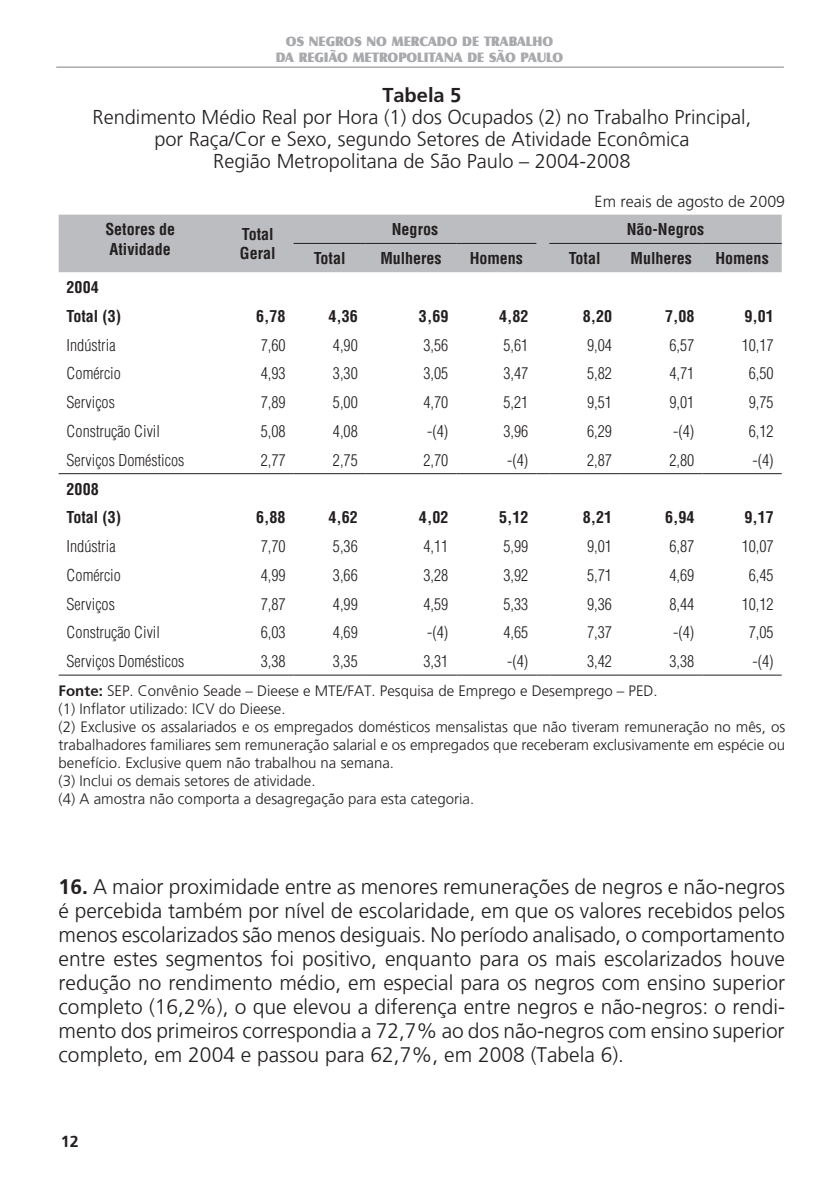
<style>
.page{position:relative;width:840px;height:1191px;background:#fff}
.page>*{position:absolute;margin:0;border:0;box-sizing:border-box;transform-origin:0 0}
.t1{font:300 21px/24px "Frutiger";color:#231f20;text-align:justify}
.t2{font:300 20px/22px "Frutiger";color:#231f20;text-align:center}
.t3{font:700 20px "Frutiger";color:#231f20}
.t4{font:300 condensed 16px "Helvetica";color:#231f20}
.t5{font:700 condensed 16px/19.2px "Helvetica";color:#231f20}
.t6{font:300 16px "Frutiger";color:#231f20}
.t7{font:700 16px "Frutiger";color:#231f20}
.t8{font:300 15px/18px "Frutiger";color:#231f20}
.t9{font:14px/16px "Castle T Ultr";color:#a8a9ad;text-align:center}
.s1{font-weight:700}
</style>
<div class="page">
<hr style="left:56px;top:67px;width:727px;height:1px;background:#808285">
<div style="left:59px;top:215px;width:722px;height:57px;background:#bcbdc0"></div>
<hr style="left:549px;top:243px;width:70px;height:1px;background:#231f20">
<hr style="left:619px;top:243px;width:83px;height:1px;background:#231f20">
<hr style="left:702px;top:243px;width:79px;height:1px;background:#231f20">
<hr style="left:293px;top:243px;width:72px;height:1px;background:#231f20">
<hr style="left:365px;top:243px;width:91px;height:1px;background:#231f20">
<hr style="left:456px;top:243px;width:80px;height:1px;background:#231f20">
<hr style="left:59px;top:674px;width:163px;height:1px;background:#231f20">
<hr style="left:222px;top:674px;width:71px;height:1px;background:#231f20">
<hr style="left:293px;top:674px;width:72px;height:1px;background:#231f20">
<hr style="left:365px;top:674px;width:91px;height:1px;background:#231f20">
<hr style="left:456px;top:674px;width:80px;height:1px;background:#231f20">
<svg style="left:536px;top:674px;width:13px;height:1px"></svg>
<hr style="left:549px;top:674px;width:70px;height:1px;background:#231f20">
<hr style="left:619px;top:674px;width:83px;height:1px;background:#231f20">
<hr style="left:702px;top:674px;width:79px;height:1px;background:#231f20">
<hr style="left:59px;top:473px;width:163px;height:1px;background:#231f20">
<hr style="left:222px;top:473px;width:71px;height:1px;background:#231f20">
<hr style="left:293px;top:473px;width:72px;height:1px;background:#231f20">
<hr style="left:365px;top:473px;width:91px;height:1px;background:#231f20">
<hr style="left:456px;top:473px;width:80px;height:1px;background:#231f20">
<svg style="left:536px;top:473px;width:13px;height:1px"></svg>
<hr style="left:549px;top:473px;width:70px;height:1px;background:#231f20">
<hr style="left:619px;top:473px;width:83px;height:1px;background:#231f20">
<hr style="left:702px;top:473px;width:79px;height:1px;background:#231f20">
<p class="t9" style="left:275px;top:33px;width:288px">OS NEGROS NO MERCADO DE TRABALHO<br>DA REGIÃO METROPOLITANA DE SÃO PAULO</p>
<p class="t3" style="left:382px;top:83px;width:80px">Tabela 5</p>
<p class="t2" style="left:92px;top:106px;width:659px">Rendimento Médio Real por Hora (1) dos Ocupados (2) no Trabalho Principal, por Raça/Cor e Sexo, segundo Setores de Atividade Econômica<br>Região Metropolitana de São Paulo – 2004-2008</p>
<p class="t6" style="left:594px;top:192px;width:192px">Em reais de agosto de 2009</p>
<p class="t5" style="left:105px;top:220px;width:71px">Setores de<br>Atividade</p>
<p class="t5" style="left:240px;top:225px;width:37px">Total<br>Geral</p>
<p class="t5" style="left:391px;top:220px;width:48px">Negros</p>
<p class="t5" style="left:626px;top:220px;width:79px">Não-Negros</p>
<p class="t5" style="left:313px;top:249px;width:33px">Total</p>
<p class="t5" style="left:380px;top:249px;width:63px">Mulheres</p>
<p class="t5" style="left:469px;top:249px;width:55px">Homens</p>
<p class="t5" style="left:568px;top:249px;width:33px">Total</p>
<p class="t5" style="left:630px;top:249px;width:63px">Mulheres</p>
<p class="t5" style="left:715px;top:249px;width:55px">Homens</p>
<p class="t5" style="left:67px;top:273px;width:56px;line-height:28.8px">2004<br>Total (3)</p>
<p class="t5" style="left:256px;top:306px;width:31px">6,78</p>
<p class="t5" style="left:328px;top:306px;width:31px">4,36</p>
<p class="t5" style="left:419px;top:306px;width:31px">3,69</p>
<p class="t5" style="left:498px;top:306px;width:31px">4,82</p>
<p class="t5" style="left:582px;top:306px;width:31px">8,20</p>
<p class="t5" style="left:664px;top:306px;width:31px">7,08</p>
<p class="t5" style="left:744px;top:306px;width:31px">9,01</p>
<p class="t4" style="left:67px;top:335px;width:50px">Indústria</p>
<p class="t4" style="left:260px;top:335px;width:26px">7,60</p>
<p class="t4" style="left:333px;top:335px;width:26px">4,90</p>
<p class="t4" style="left:423px;top:335px;width:26px">3,56</p>
<p class="t4" style="left:503px;top:335px;width:26px">5,61</p>
<p class="t4" style="left:587px;top:335px;width:26px">9,04</p>
<p class="t4" style="left:669px;top:335px;width:26px">6,57</p>
<p class="t4" style="left:741px;top:335px;width:33px">10,17</p>
<p class="t4" style="left:67px;top:363px;width:56px">Comércio</p>
<p class="t4" style="left:260px;top:363px;width:26px">4,93</p>
<p class="t4" style="left:333px;top:363px;width:26px">3,30</p>
<p class="t4" style="left:423px;top:363px;width:26px">3,05</p>
<p class="t4" style="left:503px;top:363px;width:26px">3,47</p>
<p class="t4" style="left:587px;top:363px;width:26px">5,82</p>
<p class="t4" style="left:669px;top:363px;width:26px">4,71</p>
<p class="t4" style="left:748px;top:363px;width:26px">6,50</p>
<p class="t4" style="left:67px;top:392px;width:50px">Serviços</p>
<p class="t4" style="left:260px;top:392px;width:26px">7,89</p>
<p class="t4" style="left:333px;top:392px;width:26px">5,00</p>
<p class="t4" style="left:423px;top:392px;width:26px">4,70</p>
<p class="t4" style="left:503px;top:392px;width:26px">5,21</p>
<p class="t4" style="left:587px;top:392px;width:26px">9,51</p>
<p class="t4" style="left:669px;top:392px;width:26px">9,01</p>
<p class="t4" style="left:748px;top:392px;width:26px">9,75</p>
<p class="t4" style="left:67px;top:421px;width:95px">Construção Civil</p>
<p class="t4" style="left:260px;top:421px;width:26px">5,08</p>
<p class="t4" style="left:333px;top:421px;width:26px">4,08</p>
<p class="t4" style="left:427px;top:421px;width:23px">-(4)</p>
<p class="t4" style="left:503px;top:421px;width:26px">3,96</p>
<p class="t4" style="left:587px;top:421px;width:26px">6,29</p>
<p class="t4" style="left:672px;top:421px;width:23px">-(4)</p>
<p class="t4" style="left:748px;top:421px;width:26px">6,12</p>
<p class="t4" style="left:67px;top:450px;width:119px">Serviços Domésticos</p>
<p class="t4" style="left:260px;top:450px;width:26px">2,77</p>
<p class="t4" style="left:333px;top:450px;width:26px">2,75</p>
<p class="t4" style="left:423px;top:450px;width:26px">2,70</p>
<p class="t4" style="left:506px;top:450px;width:23px">-(4)</p>
<p class="t4" style="left:587px;top:450px;width:26px">2,87</p>
<p class="t4" style="left:669px;top:450px;width:26px">2,80</p>
<p class="t4" style="left:752px;top:450px;width:23px">-(4)</p>
<p class="t5" style="left:67px;top:474px;width:56px;line-height:28.8px">2008<br>Total (3)</p>
<p class="t5" style="left:256px;top:508px;width:31px">6,88</p>
<p class="t5" style="left:328px;top:508px;width:31px">4,62</p>
<p class="t5" style="left:419px;top:508px;width:31px">4,02</p>
<p class="t5" style="left:498px;top:508px;width:31px">5,12</p>
<p class="t5" style="left:582px;top:508px;width:31px">8,21</p>
<p class="t5" style="left:664px;top:508px;width:31px">6,94</p>
<p class="t5" style="left:744px;top:508px;width:31px">9,17</p>
<p class="t4" style="left:67px;top:536px;width:50px">Indústria</p>
<p class="t4" style="left:260px;top:536px;width:26px">7,70</p>
<p class="t4" style="left:333px;top:536px;width:26px">5,36</p>
<p class="t4" style="left:423px;top:536px;width:26px">4,11</p>
<p class="t4" style="left:503px;top:536px;width:26px">5,99</p>
<p class="t4" style="left:587px;top:536px;width:26px">9,01</p>
<p class="t4" style="left:669px;top:536px;width:26px">6,87</p>
<p class="t4" style="left:741px;top:536px;width:33px">10,07</p>
<p class="t4" style="left:67px;top:565px;width:56px">Comércio</p>
<p class="t4" style="left:260px;top:565px;width:26px">4,99</p>
<p class="t4" style="left:333px;top:565px;width:26px">3,66</p>
<p class="t4" style="left:423px;top:565px;width:26px">3,28</p>
<p class="t4" style="left:503px;top:565px;width:26px">3,92</p>
<p class="t4" style="left:587px;top:565px;width:26px">5,71</p>
<p class="t4" style="left:669px;top:565px;width:26px">4,69</p>
<p class="t4" style="left:748px;top:565px;width:26px">6,45</p>
<p class="t4" style="left:67px;top:594px;width:50px">Serviços</p>
<p class="t4" style="left:260px;top:594px;width:26px">7,87</p>
<p class="t4" style="left:333px;top:594px;width:26px">4,99</p>
<p class="t4" style="left:423px;top:594px;width:26px">4,59</p>
<p class="t4" style="left:503px;top:594px;width:26px">5,33</p>
<p class="t4" style="left:587px;top:594px;width:26px">9,36</p>
<p class="t4" style="left:669px;top:594px;width:26px">8,44</p>
<p class="t4" style="left:741px;top:594px;width:33px">10,12</p>
<p class="t4" style="left:67px;top:622px;width:95px">Construção Civil</p>
<p class="t4" style="left:260px;top:622px;width:26px">6,03</p>
<p class="t4" style="left:333px;top:622px;width:26px">4,69</p>
<p class="t4" style="left:427px;top:622px;width:23px">-(4)</p>
<p class="t4" style="left:503px;top:622px;width:26px">4,65</p>
<p class="t4" style="left:587px;top:622px;width:26px">7,37</p>
<p class="t4" style="left:672px;top:622px;width:23px">-(4)</p>
<p class="t4" style="left:748px;top:622px;width:26px">7,05</p>
<p class="t4" style="left:67px;top:651px;width:119px">Serviços Domésticos</p>
<p class="t4" style="left:260px;top:651px;width:26px">3,38</p>
<p class="t4" style="left:333px;top:651px;width:26px">3,35</p>
<p class="t4" style="left:423px;top:651px;width:26px">3,31</p>
<p class="t4" style="left:506px;top:651px;width:23px">-(4)</p>
<p class="t4" style="left:587px;top:651px;width:26px">3,42</p>
<p class="t4" style="left:669px;top:651px;width:26px">3,38</p>
<p class="t4" style="left:752px;top:651px;width:23px">-(4)</p>
<p class="t8" style="left:59px;top:681px;width:727px"><span class="s1">Fonte:</span> SEP. Convênio Seade – Dieese e MTE/FAT. Pesquisa de Emprego e Desemprego – PED.<br>(1) Inflator utilizado: ICV do Dieese.<br>(2) Exclusive os assalariados e os empregados domésticos mensalistas que não tiveram remuneração no mês, os trabalhadores familiares sem remuneração salarial e os empregados que receberam exclusivamente em espécie ou benefício. Exclusive quem não trabalhou na semana.<br>(3) Inclui os demais setores de atividade.<br>(4) A amostra não comporta a desagregação para esta categoria.</p>
<p class="t1" style="left:59px;top:874px;width:727px"><span class="s1">16.</span> A maior proximidade entre as menores remunerações de negros e não-negros é percebida também por nível de escolaridade, em que os valores recebidos pelos menos escolarizados são menos desiguais. No período analisado, o comportamento entre estes segmentos foi positivo, enquanto para os mais escolarizados houve redução no rendimento médio, em especial para os negros com ensino superior completo (16,2%), o que elevou a diferença entre negros e não-negros: o rendi&shy;mento dos primeiros correspondia a 72,7% ao dos não-negros com ensino superior completo, em 2004 e passou para 62,7%, em 2008 (Tabela 6).</p>
<p class="t7" style="left:61px;top:1131px;width:19px">12</p>
</div>
